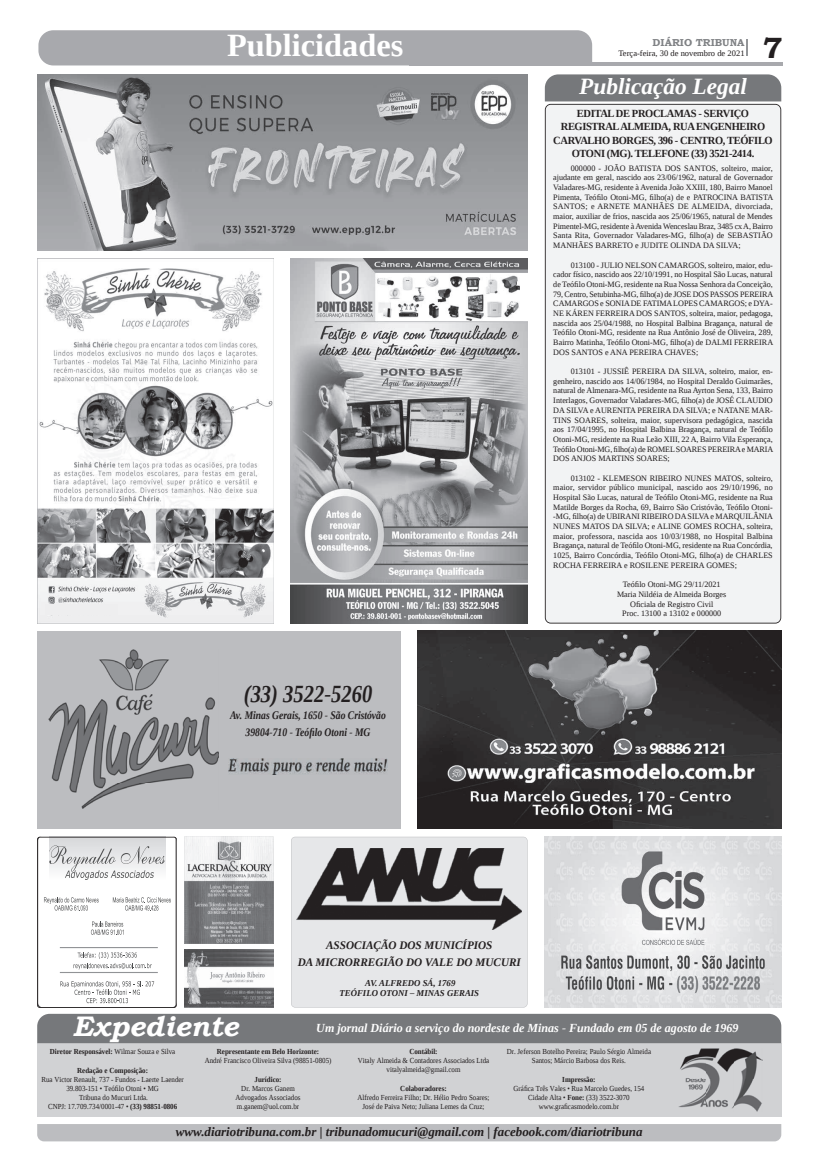
<style>
.page{position:relative;width:821px;height:1166px;background:#fff}
.page>*{position:absolute;margin:0;border:0;box-sizing:border-box;transform-origin:0 0}
.t1{font:700 32.38px "Liberation Serif";color:#fff}
.t2{font:700 29.31px "Bookman Old Style";color:#231f20}
.t3{font:italic 700 28.26px "Bookman Old Style";color:#fff}
.t4{font:italic 700 24.68px "Liberation Serif";color:#231f20;scale:.83 1}
.t5{font:italic 700 23.28px "Liberation Serif";color:#fff}
.t6{font:italic 700 12.95px "Liberation Serif";color:#231f20}
.t7{font:italic 700 12.34px "Liberation Serif";color:#fff}
.t8{font:italic 700 11.55px/16.8px "Liberation Serif";color:#231f20;text-align:center;scale:.83 1}
.t9{font:italic 700 11.46px/16.6px "Liberation Serif";color:#231f20;text-align:center}
.t10{font:700 10.85px/13.6px "Liberation Serif";letter-spacing:-.035em;color:#231f20;text-align:center;scale:.96 1}
.t11{font:700 10.06px "Bookman Old Style";color:#808285}
.t12{font:italic 700 9.01px/9.9px "Liberation Serif";color:#231f20;text-align:center}
.t13{font:8.4px "Liberation Serif";color:#231f20}
.t14{font:8.22px/9.7px "Liberation Serif";color:#231f20;text-align:justify}
.t15{font:7.7px/9.2px "Liberation Serif";color:#231f20;text-align:center;scale:.91 1}
.t16{font:700 7.7px "Liberation Serif";color:#231f20;scale:.91 1}
.s1{font-weight:400}
.s2{font-weight:700}
</style>
<div class="page">
<hr style="left:409px;top:62px;width:374px;height:3px;background:#a8a9ad">
<div style="left:38px;top:30px;width:554px;height:35px;background:#a8a9ad"></div>
<svg style="left:747px;top:39px;width:1px;height:17px"></svg>
<div style="left:37px;top:1124px;width:744px;height:17px;background:#bcbdc0"></div>
<img style="left:545px;top:837px;width:236px;height:170px">
<div style="left:545px;top:74px;width:236px;height:27px;background:#76787b"></div>
<img style="left:291px;top:259px;width:236px;height:364px">
<img style="left:37px;top:259px;width:237px;height:364px">
<img style="left:46px;top:605px;width:72px;height:10px">
<div style="left:37px;top:631px;width:364px;height:197px;background:#bcbdc0"></div>
<img style="left:48px;top:650px;width:171px;height:159px">
<img style="left:229px;top:758px;width:159px;height:16px">
<svg style="left:37px;top:837px;width:140px;height:171px"></svg>
<svg style="left:184px;top:837px;width:90px;height:106px"></svg>
<img style="left:184px;top:949px;width:90px;height:59px">
<div style="left:291px;top:837px;width:237px;height:170px;background:#e6e7e9"></div>
<img style="left:297px;top:848px;width:225px;height:81px">
<div style="left:37px;top:1043px;width:744px;height:73px;background:#d1d2d4"></div>
<div style="left:37px;top:1014px;width:744px;height:29px;background:#76787b"></div>
<div style="left:545px;top:104px;width:236px;height:519px;background:#f2f3f4"></div>
<img style="left:678px;top:1049px;width:85px;height:62px">
<img style="left:37px;top:74px;width:490px;height:177px">
<img style="left:418px;top:630px;width:363px;height:198px">
<h1 class="t1" style="left:227px;top:24px;width:178px">Publicidades</h1>
<h3 class="t4" style="left:244px;top:678px;width:156px">(33) 3522-5260</h3>
<h3 class="t8" style="left:230px;top:707px;width:189px">Av. Minas Gerais, 1650 - São Cristóvão<br>39804-710 - Teófilo Otoni - MG</h3>
<p class="t11" style="left:653px;top:35px;width:93px">DIÁRIO TRIBUNA</p>
<p class="t13" style="left:618px;top:48px;width:128px">Terça-feira, 30 de novembro de 2021</p>
<h3 class="t5" style="left:579px;top:71px;width:169px">Publicação Legal</h3>
<h2 class="t2" style="left:763px;top:27px;width:21px">7</h2>
<h3 class="t10" style="left:553px;top:106px;width:230px">EDITAL DE PROCLAMAS - SERVIÇO REGISTRAL ALMEIDA, RUA ENGENHEIRO CARVALHO BORGES, 396 - CENTRO, TEÓFILO OTONI (MG). TELEFONE (33) 3521-2414.</h3>
<p class="t14" style="left:553px;top:163px;width:221px;text-indent:17px">000000 - JOÃO BATISTA DOS SANTOS, solteiro, maior, ajudante em geral, nascido aos 23/06/1962, natural de Governador Valadares-MG, residente à Avenida João XXIII, 180, Bairro Manoel Pimenta, Teófilo Otoni-MG, filho(a) de e PATROCINA BATISTA SANTOS; e ARNETE MANHÃES DE ALMEIDA, divorciada, maior, auxiliar de frios, nascida aos 25/06/1965, natural de Mendes Pimentel-MG, residente à Avenida Wenceslau Braz, 3485 cx A, Bairro Santa Rita, Governador Valadares-MG, filho(a) de SEBASTIÃO MANHÃES BARRETO e JUDITE OLINDA DA SILVA;</p>
<p class="t14" style="left:553px;top:260px;width:221px;text-indent:17px">013100 - JULIO NELSON CAMARGOS, solteiro, maior, edu&shy;cador físico, nascido aos 22/10/1991, no Hospital São Lucas, natural de Teófilo Otoni-MG, residente na Rua Nossa Senhora da Conceição, 79, Centro, Setubinha-MG, filho(a) de JOSE DOS PASSOS PEREIRA CAMARGOS e SONIA DE FATIMA LOPES CAMARGOS; e DYA-NE KÁREN FERREIRA DOS SANTOS, solteira, maior, pedagoga, nascida aos 25/04/1988, no Hospital Balbina Bragança, natural de Teófilo Otoni-MG, residente na Rua Antônio José de Oliveira, 289, Bairro Matinha, Teófilo Otoni-MG, filho(a) de DALMI FERREIRA DOS SANTOS e ANA PEREIRA CHAVES;</p>
<p class="t14" style="left:553px;top:366px;width:221px;text-indent:17px">013101 - JUSSIÊ PEREIRA DA SILVA, solteiro, maior, en&shy;genheiro, nascido aos 14/06/1984, no Hospital Deraldo Guimarães, natural de Almenara-MG, residente na Rua Ayrton Sena, 133, Bairro Interlagos, Governador Valadares-MG, filho(a) de JOSÉ CLAUDIO DA SILVA e AURENITA PEREIRA DA SILVA; e NATANE MAR-TINS SOARES, solteira, maior, supervisora pedagógica, nascida aos 17/04/1995, no Hospital Balbina Bragança, natural de Teófilo Otoni-MG, residente na Rua Leão XIII, 22 A, Bairro Vila Esperança, Teófilo Otoni-MG, filho(a) de ROMEL SOARES PEREIRA e MARIA DOS ANJOS MARTINS SOARES;</p>
<p class="t14" style="left:553px;top:473px;width:221px;text-indent:17px">013102 - KLEMESON RIBEIRO NUNES MATOS, solteiro, maior, servidor público municipal, nascido aos 29/10/1996, no Hospital São Lucas, natural de Teófilo Otoni-MG, residente na Rua Matilde Borges da Rocha, 69, Bairro São Cristóvão, Teófilo Otoni--MG, filho(a) de UBIRANI RIBEIRO DA SILVA e MARQUILÂNIA NUNES MATOS DA SILVA; e ALINE GOMES ROCHA, solteira, maior, professora, nascida aos 10/03/1988, no Hospital Balbina Bragança, natural de Teófilo Otoni-MG, residente na Rua Concórdia, 1025, Bairro Concórdia, Teófilo Otoni-MG, filho(a) de CHARLES ROCHA FERREIRA e ROSILENE PEREIRA GOMES;</p>
<p class="t14" style="left:617px;top:579px;width:111px;text-align:center">Teófilo Otoni-MG 29/11/2021<br>Maria Nildéia de Almeida Borges<br>Oficiala de Registro Civil<br>Proc. 13100 a 13102 e 000000</p>
<h3 class="t9" style="left:298px;top:937px;width:225px">ASSOCIAÇÃO DOS MUNICÍPIOS<br>DA MICRORREGIÃO DO VALE DO MUCURI</h3>
<p class="t12" style="left:340px;top:978px;width:141px">AV. ALFREDO SÁ, 1769<br>TEÓFILO OTONI – MINAS GERAIS</p>
<h3 class="t3" style="left:73px;top:1005px;width:167px">Expediente</h3>
<h3 class="t7" style="left:316px;top:1020px;width:424px">Um jornal Diário a serviço do nordeste de Minas - Fundado em 05 de agosto de 1969</h3>
<p class="t16" style="left:50px;top:1046px;width:139px">Diretor Responsável: <span class="s1">Wilmar Souza e Silva</span></p>
<p class="t16" style="left:77px;top:1065px;width:79px">Redação e Composição:</p>
<p class="t15" style="left:41px;top:1074px;width:158px">Rua Victor Renault, 737 - Fundos - Laerte Laender 39.803-151 • Teófilo Otoni • MG<br>Tribuna do Mucuri Ltda.<br>CNPJ: 17.709.734/0001-47 • <span class="s2">(33) 98851-0806</span></p>
<p class="t16" style="left:409px;top:1046px;width:33px">Contábil:</p>
<p class="t15" style="left:358px;top:1056px;width:146px">Vitaly Almeida &amp; Contadores Associados Ltda vitalyalmeida@gmail.com</p>
<p class="t16" style="left:400px;top:1083px;width:52px">Colaboradores:</p>
<p class="t15" style="left:358px;top:1093px;width:147px">Alfredo Ferreira Filho; Dr. Hélio Pedro Soares;<br>José de Paiva Neto; Juliana Lemes da Cruz;</p>
<p class="t16" style="left:217px;top:1046px;width:114px">Representante em Belo Horizonte:</p>
<p class="t15" style="left:205px;top:1056px;width:141px">André Francisco Oliveira Silva (98851-0805)</p>
<p class="t16" style="left:255px;top:1074px;width:31px">Jurídico:</p>
<p class="t15" style="left:236px;top:1083px;width:73px">Dr. Marcos Ganem<br>Advogados Associados m.ganem@uol.com.br</p>
<p class="t15" style="left:507px;top:1047px;width:160px">Dr. Jeferson Botelho Pereira; Paulo Sérgio Almeida<br>Santos; Márcio Barbosa dos Reis.</p>
<p class="t16" style="left:562px;top:1074px;width:38px">Impressão:</p>
<p class="t15" style="left:514px;top:1084px;width:145px">Gráfica Três Vales • Rua Marcelo Guedes, 154<br>Cidade Alta • <span class="s2">Fone:</span> (33) 3522-3070 www.graficasmodelo.com.br</p>
<h3 class="t6" style="left:176px;top:1123px;width:468px">www.diariotribuna.com.br | tribunadomucuri@gmail.com | facebook.com/diariotribuna</h3>
</div>
